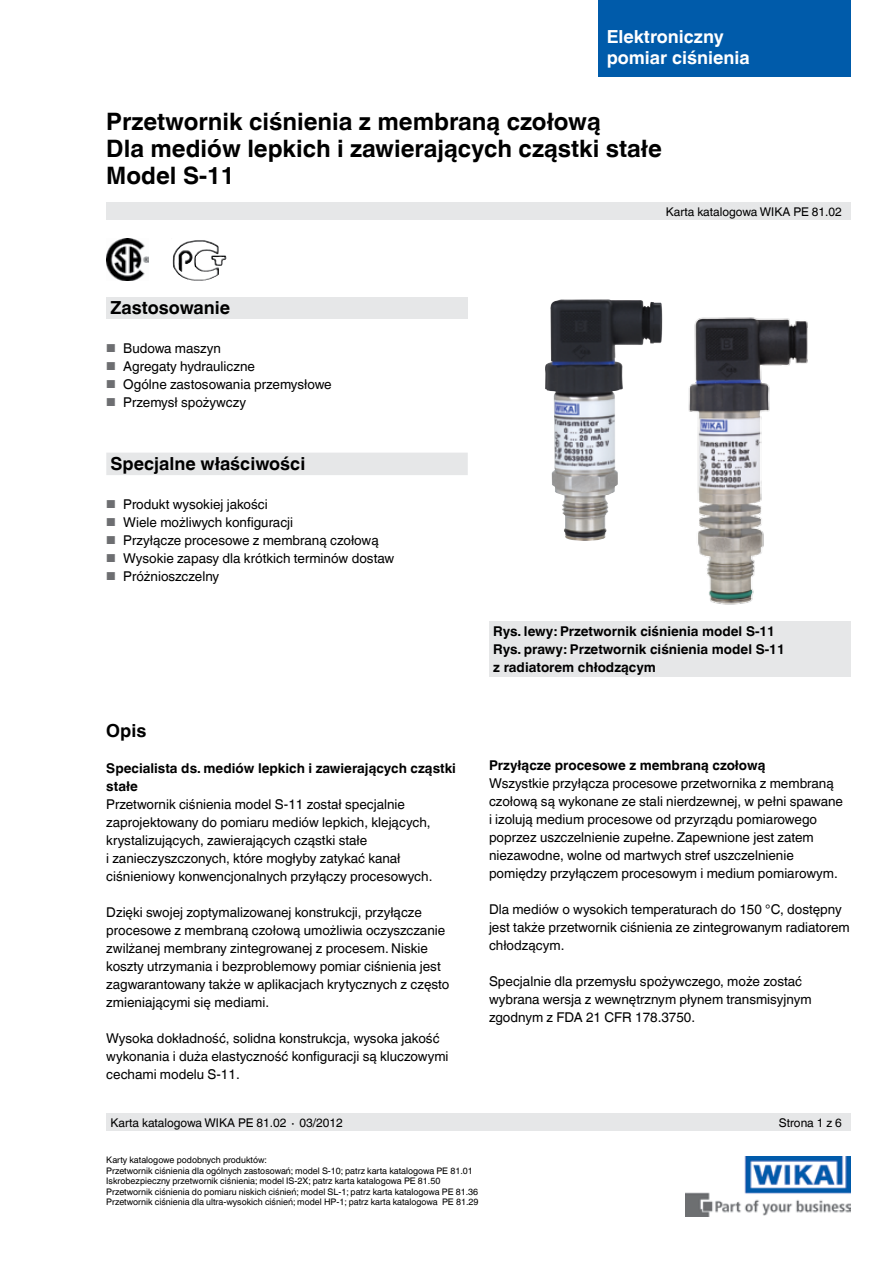
<style>
.page{position:relative;width:893px;height:1263px;background:#fff}
.page>*{position:absolute;margin:0;border:0;box-sizing:border-box;transform-origin:0 0}
.t1{font:700 24px/27px "Helvetica World";color:#000}
.t2{font:700 18px "Helvetica World";color:#000}
.t3{font:700 18px/21px "Helvetica World";color:#fff}
.t4{font:13.5px/18px "Helvetica World";color:#000}
.t5{font:700 13.5px/18px "Helvetica World";color:#000}
.t6{font:12px "Helvetica World";color:#000}
.t7{font:9px/10.5px "Helvetica World";color:#000}
.s1{font-size:11.55px;color:#6d6e71}
</style>
<div class="page">
<div style="left:106px;top:298px;width:362px;height:21px;background:#e6e7e8"></div>
<img style="left:685px;top:1157px;width:165px;height:59px">
<div style="left:106px;top:203px;width:744px;height:17px;background:#e6e7e8"></div>
<div style="left:106px;top:1114px;width:744px;height:17px;background:#e6e7e8"></div>
<div style="left:598px;top:0;width:252px;height:77px;background:#005baa"></div>
<img style="left:688px;top:317px;width:120px;height:288px">
<img style="left:545px;top:299px;width:117px;height:242px">
<img style="left:106px;top:238px;width:43px;height:43px">
<img style="left:172px;top:240px;width:55px;height:41px">
<div style="left:489px;top:621px;width:361px;height:55px;background:#e6e7e8"></div>
<div style="left:106px;top:453px;width:362px;height:22px;background:#e6e7e8"></div>
<h2 class="t3" style="left:607px;top:26px;width:145px">Elektroniczny pomiar ciśnienia</h2>
<h1 class="t1" style="left:106px;top:108px;width:557px">Przetwornik ciśnienia z membraną czołową<br>Dla mediów lepkich i zawierających cząstki stałe<br>Model S-11</h1>
<h2 class="t2" style="left:111px;top:297px;width:121px">Zastosowanie</h2>
<p class="t4" style="left:106px;top:339px;width:116px"><span class="s1">■</span> Budowa maszyn</p>
<p class="t4" style="left:106px;top:357px;width:150px"><span class="s1">■</span> Agregaty hydrauliczne</p>
<p class="t4" style="left:106px;top:375px;width:227px"><span class="s1">■</span> Ogólne zastosowania przemysłowe</p>
<p class="t4" style="left:106px;top:393px;width:141px"><span class="s1">■</span> Przemysł spożywczy</p>
<h2 class="t2" style="left:111px;top:453px;width:196px">Specjalne właściwości</h2>
<p class="t4" style="left:106px;top:495px;width:163px"><span class="s1">■</span> Produkt wysokiej jakości</p>
<p class="t4" style="left:106px;top:513px;width:188px"><span class="s1">■</span> Wiele możliwych konfiguracji</p>
<p class="t4" style="left:106px;top:531px;width:274px"><span class="s1">■</span> Przyłącze procesowe z membraną czołową</p>
<p class="t4" style="left:106px;top:549px;width:290px"><span class="s1">■</span> Wysokie zapasy dla krótkich terminów dostaw</p>
<p class="t4" style="left:106px;top:567px;width:114px"><span class="s1">■</span> Próżnioszczelny</p>
<h2 class="t2" style="left:106px;top:720px;width:42px">Opis</h2>
<p class="t5" style="left:106px;top:759px;width:351px">Specialista ds. mediów lepkich i zawierających cząstki stałe</p>
<p class="t4" style="left:106px;top:795px;width:328px">Przetwornik ciśnienia model S-11 został specjalnie zaprojektowany do pomiaru mediów lepkich, klejących, krystalizujących, zawierających cząstki stałe<br>i zanieczyszczonych, które mogłyby zatykać kanał ciśnieniowy konwencjonalnych przyłączy procesowych.</p>
<p class="t4" style="left:106px;top:903px;width:345px">Dzięki swojej zoptymalizowanej konstrukcji, przyłącze procesowe z membraną czołową umożliwia oczyszczanie zwilżanej membrany zintegrowanej z procesem. Niskie koszty utrzymania i bezproblemowy pomiar ciśnienia jest zagwarantowany także w aplikacjach krytycznych z często zmieniającymi się mediami.</p>
<p class="t4" style="left:106px;top:1029px;width:344px">Wysoka dokładność, solidna konstrukcja, wysoka jakość wykonania i duża elastyczność konfiguracji są kluczowymi cechami modelu S-11.</p>
<p class="t6" style="left:666px;top:204px;width:178px">Karta katalogowa WIKA PE 81.02</p>
<p class="t5" style="left:493px;top:622px;width:293px">Rys. lewy: Przetwornik ciśnienia model S-11<br>Rys. prawy: Przetwornik ciśnienia model S-11 z radiatorem chłodzącym</p>
<p class="t5" style="left:489px;top:757px;width:278px">Przyłącze procesowe z membraną czołową</p>
<p class="t4" style="left:489px;top:775px;width:355px">Wszystkie przyłącza procesowe przetwornika z membraną czołową są wykonane ze stali nierdzewnej, w pełni spawane i izolują medium procesowe od przyrządu pomiarowego poprzez uszczelnienie zupełne. Zapewnione jest zatem niezawodne, wolne od martwych stref uszczelnienie pomiędzy przyłączem procesowym i medium pomiarowym.</p>
<p class="t4" style="left:489px;top:901px;width:362px">Dla mediów o wysokich temperaturach do 150 °C, dostępny jest także przetwornik ciśnienia ze zintegrowanym radiatorem chłodzącym.</p>
<p class="t4" style="left:489px;top:973px;width:324px">Specjalnie dla przemysłu spożywczego, może zostać wybrana wersja z wewnętrznym płynem transmisyjnym zgodnym z FDA 21 CFR 178.3750.</p>
<p class="t6" style="left:111px;top:1115px;width:234px">Karta katalogowa WIKA PE 81.02 ∙ 03/2012</p>
<p class="t6" style="left:779px;top:1115px;width:65px">Strona 1 z 6</p>
<p class="t7" style="left:106px;top:1155px;width:374px">Karty katalogowe podobnych produktów:<br>Przetwornik ciśnienia dla ogólnych zastosowań; model S-10; patrz karta katalogowa PE 81.01<br>Iskrobezpieczny przetwornik ciśnienia; model IS-2X; patrz karta katalogowa PE 81.50<br>Przetwornik ciśnienia do pomiaru niskich ciśnień; model SL-1; patrz karta katalogowa PE 81.36<br>Przetwornik ciśnienia dla ultra-wysokich ciśnień; model HP-1; patrz karta katalogowa PE 81.29</p>
</div>
